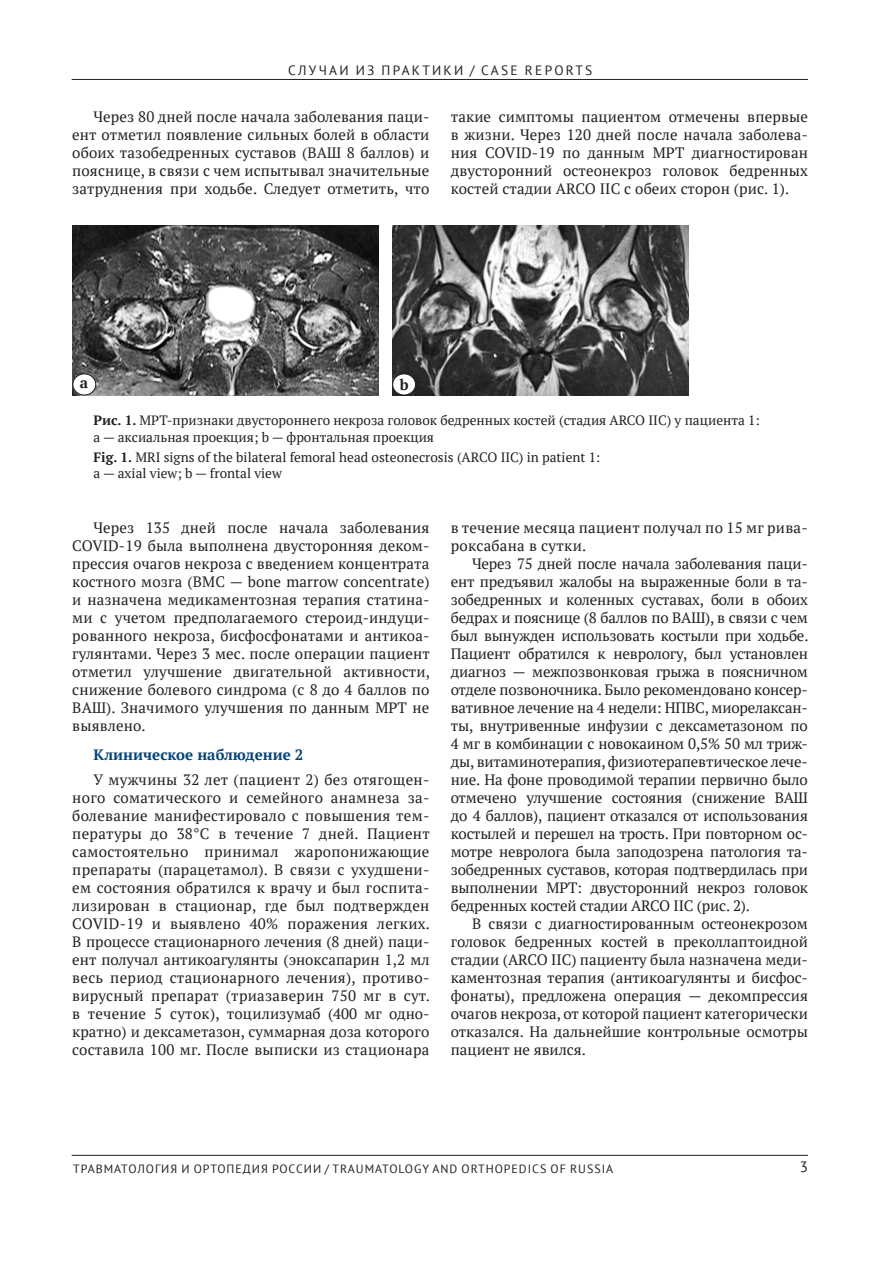
<style>
.page{position:relative;width:893px;height:1263px;background:#fff}
.page>*{position:absolute;margin:0;border:0;box-sizing:border-box;transform-origin:0 0}
.t1{font:15px/18px "PT Serif";letter-spacing:.01em;color:#231f20;text-align:justify}
.t2{font:700 15px "PT Serif";color:#00427a}
.t3{font:700 15px "PT Serif";color:#231f20}
.t4{font:15px "PT Sans";color:#231f20}
.t5{font:13.5px/16.2px "PT Serif";color:#231f20}
.t6{font:13.5px "PT Sans";letter-spacing:.17em;color:#231f20}
.t7{font:12px "PT Sans";letter-spacing:.08em;color:#231f20}
.s1{font-weight:700}
</style>
<div class="page">
<hr style="left:72px;top:79px;width:736px;height:1px;background:#231f20">
<hr style="left:72px;top:1155px;width:736px;height:1px;background:#231f20">
<img style="left:72px;top:225px;width:306px;height:170px">
<img style="left:392px;top:225px;width:296px;height:170px">
<div style="left:73px;top:374px;width:23px;height:21px;background:#fff;border-radius:50%"></div>
<div style="left:72px;top:373px;width:24px;height:22px;border:1px solid #231f20;border-radius:50%"></div>
<div style="left:393px;top:374px;width:22px;height:21px;background:#fff;border-radius:50%"></div>
<div style="left:392px;top:373px;width:24px;height:22px;border:1px solid #231f20;border-radius:50%"></div>
<p class="t6" style="left:288px;top:61px;width:304px">СЛУЧАИ ИЗ ПРАКТИКИ / CASE REPORTS</p>
<p class="t1" style="left:72px;top:108px;width:359px;text-indent:21px">Через 80 дней после начала заболевания паци&shy;ент отметил появление сильных болей в области обоих тазобедренных суставов (ВАШ 8 баллов) и пояснице, в связи с чем испытывал значительные затруднения при ходьбе. Следует отметить, что</p>
<p class="t1" style="left:451px;top:108px;width:359px">такие симптомы пациентом отмечены впервые в жизни. Через 120 дней после начала заболева&shy;ния COVID-19 по данным МРТ диагностирован двусторонний остеонекроз головок бедренных костей стадии ARCO IIC с обеих сторон (рис. 1).</p>
<p class="t3" style="left:80px;top:374px;width:10px">а</p>
<p class="t3" style="left:400px;top:377px;width:10px">b</p>
<p class="t5" style="left:94px;top:413px;width:668px"><span class="s1">Рис. 1.</span> МРТ-признаки двустороннего некроза головок бедренных костей (стадия ARCO IIC) у пациента 1: a — аксиальная проекция; b — фронтальная проекция</p>
<p class="t5" style="left:94px;top:450px;width:508px"><span class="s1">Fig. 1.</span> MRI signs of the bilateral femoral head osteonecrosis (ARCO IIC) in patient 1: a — axial view; b — frontal view</p>
<p class="t1" style="left:72px;top:519px;width:359px;text-indent:21px">Через 135 дней после начала заболевания COVID-19 была выполнена двусторонняя деком&shy;прессия очагов некроза с введением концентрата костного мозга (BMC — bone marrow concentrate) и назначена медикаментозная терапия статина&shy;ми с учетом предполагаемого стероид-индуци&shy;рованного некроза, бисфосфонатами и антикоа&shy;гулянтами. Через 3 мес. после операции пациент отметил улучшение двигательной активности, снижение болевого синдрома (с 8 до 4 баллов по ВАШ). Значимого улучшения по данным МРТ не выявлено.</p>
<p class="t2" style="left:94px;top:747px;width:211px">Клиническое наблюдение 2</p>
<p class="t1" style="left:72px;top:771px;width:359px;text-indent:21px">У мужчины 32 лет (пациент 2) без отягощен&shy;ного соматического и семейного анамнеза за&shy;болевание манифестировало с повышения тем&shy;пературы до 38°С в течение 7 дней. Пациент самостоятельно принимал жаропонижающие препараты (парацетамол). В связи с ухудшени&shy;ем состояния обратился к врачу и был госпита&shy;лизирован в стационар, где был подтвержден COVID-19 и выявлено 40% поражения легких.<br>В процессе стационарного лечения (8 дней) паци&shy;ент получал антикоагулянты (эноксапарин 1,2 мл весь период стационарного лечения), противо&shy;вирусный препарат (триазаверин 750 мг в сут. в течение 5 суток), тоцилизумаб (400 мг одно&shy;кратно) и дексаметазон, суммарная доза которого составила 100 мг. После выписки из стационара</p>
<p class="t1" style="left:451px;top:519px;width:359px">в течение месяца пациент получал по 15 мг рива&shy;роксабана в сутки.</p>
<p class="t1" style="left:451px;top:555px;width:359px;text-indent:21px">Через 75 дней после начала заболевания паци&shy;ент предъявил жалобы на выраженные боли в та&shy;зобедренных и коленных суставах, боли в обоих бедрах и пояснице (8 баллов по ВАШ), в связи с чем был вынужден использовать костыли при ходьбе.<br>Пациент обратился к неврологу, был установлен диагноз — межпозвонковая грыжа в поясничном отделе позвоночника. Было рекомендовано консер&shy;вативное лечение на 4 недели: НПВС, миорелаксан&shy;ты, внутривенные инфузии с дексаметазоном по 4 мг в комбинации с новокаином 0,5% 50 мл триж&shy;ды, витаминотерапия, физиотерапевтическое лече&shy;ние. На фоне проводимой терапии первично было отмечено улучшение состояния (снижение ВАШ до 4 баллов), пациент отказался от использования костылей и перешел на трость. При повторном ос&shy;мотре невролога была заподозрена патология та&shy;зобедренных суставов, которая подтвердилась при выполнении МРТ: двусторонний некроз головок бедренных костей стадии ARCO IIC (рис. 2).</p>
<p class="t1" style="left:451px;top:915px;width:359px;text-indent:21px">В связи с диагностированным остеонекрозом головок бедренных костей в преколлаптоидной стадии (ARCO IIC) пациенту была назначена меди&shy;каментозная терапия (антикоагулянты и бисфос&shy;фонаты), предложена операция — декомпрессия очагов некроза, от которой пациент категорически отказался. На дальнейшие контрольные осмотры пациент не явился.</p>
<p class="t7" style="left:73px;top:1161px;width:311px">ТРАВМАТОЛОГИЯ И ОРТОПЕДИЯ РОССИИ / TRAUMATO</p>
<p class="t7" style="left:398px;top:1161px;width:72px">LOGY AND ORT</p>
<p class="t7" style="left:486px;top:1161px;width:18px">HOPE</p>
<p class="t7" style="left:519px;top:1161px;width:95px">DICS OF RUSSIA</p>
<p class="t4" style="left:800px;top:1157px;width:10px">3</p>
</div>
